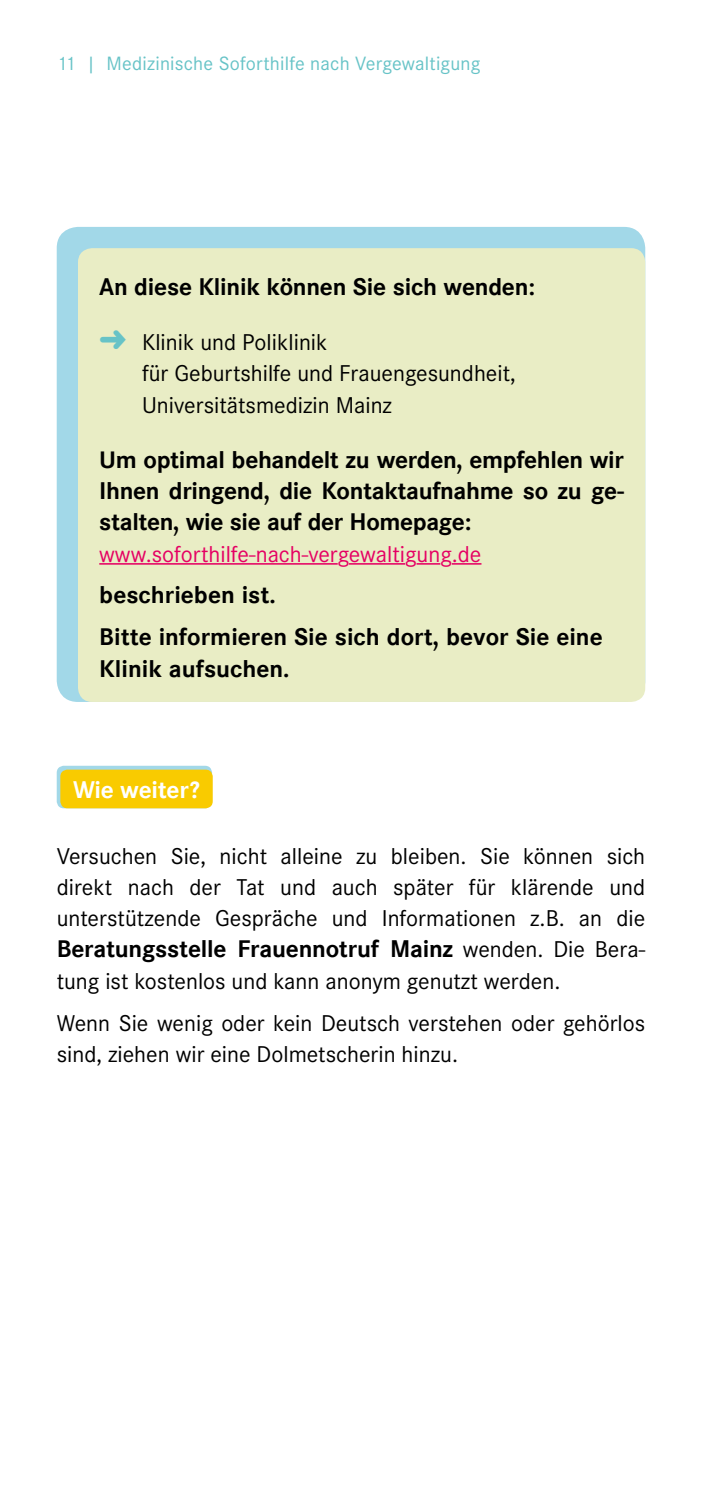
<style>
.page{position:relative;width:702px;height:1489px;background:#fff}
.page>*{position:absolute;margin:0;border:0;box-sizing:border-box;transform-origin:0 0}
.t1{font:23.75px/31.2px "Corporate S";color:#000}
.t2{font:700 23.75px/31.2px "Corporate SBQ";letter-spacing:-.01em;color:#000;text-align:justify}
.t3{font:23.75px "Corporate S";color:#e50063}
.t4{font:700 23.75px "Corporate SBQ";letter-spacing:-.01em;color:#fff}
.t5{font:20px "Corporate S";letter-spacing:.01em;color:#67c3c7}
.s1{color:#67c3c7}
.s2{font-family:"Corporate S";font-weight:400}
</style>
<div class="page">
<div style="left:57px;top:765px;width:155px;height:43px;background:#a2d8e8;border-radius:7px"></div>
<div style="left:60px;top:769px;width:153px;height:39px;background:#f9cb00;border-radius:7px"></div>
<div style="left:57px;top:227px;width:588px;height:475px;background:#a2d8e8;border-radius:21px"></div>
<div style="left:78px;top:248px;width:567px;height:454px;background:#e9edc5;border-radius:14px"></div>
<hr style="left:99px;top:563px;width:239px;height:1px;background:#e50063">
<hr style="left:349px;top:563px;width:56px;height:1px;background:#e50063">
<svg style="left:416px;top:563px;width:24px;height:1px"></svg>
<svg style="left:452px;top:563px;width:29px;height:1px"></svg>
<p class="t5" style="left:57px;top:52px;width:425px">11 | Medizinische Soforthilfe nach Vergewaltigung</p>
<p class="t2" style="left:99px;top:271px;width:437px">An diese Klinik können Sie sich wenden:</p>
<p class="t1" style="left:142px;top:326px;width:375px;text-indent:-43px"><span class="s1">➜</span> Klinik und Poliklinik<br>für Geburtshilfe und Frauengesundheit,<br>Universitätsmedizin Mainz</p>
<p class="t2" style="left:99px;top:444px;width:526px">Um optimal behandelt zu werden, empfehlen wir Ihnen dringend, die Kontaktaufnahme so zu ge&shy;stalten, wie sie auf der Homepage:</p>
<p class="t3" style="left:99px;top:540px;width:383px">www.soforthilfe-nach-vergewaltigung.de</p>
<p class="t2" style="left:99px;top:574px;width:505px;line-height:41.8px">beschrieben ist.<br>Bitte informieren Sie sich dort, bevor Sie eine</p>
<p class="t2" style="left:99px;top:653px;width:192px">Klinik aufsuchen.</p>
<p class="t4" style="left:73px;top:774px;width:128px">Wie weiter?</p>
<p class="t1" style="left:57px;top:840px;width:590px;text-align:justify">Versuchen Sie, nicht alleine zu bleiben. Sie können sich direkt nach der Tat und auch später für klärende und unterstützende Gespräche und Informationen z.B. an die</p>
<p class="t2" style="left:57px;top:933px;width:590px">Beratungsstelle Frauennotruf Mainz <span class="s2">wenden. Die Bera-</span></p>
<p class="t1" style="left:57px;top:960px;width:590px;line-height:41.8px">tung ist kostenlos und kann anonym genutzt werden.<br>Wenn Sie wenig oder kein Deutsch verstehen oder gehörlos</p>
<p class="t1" style="left:57px;top:1038px;width:403px">sind, ziehen wir eine Dolmetscherin hinzu.</p>
</div>
